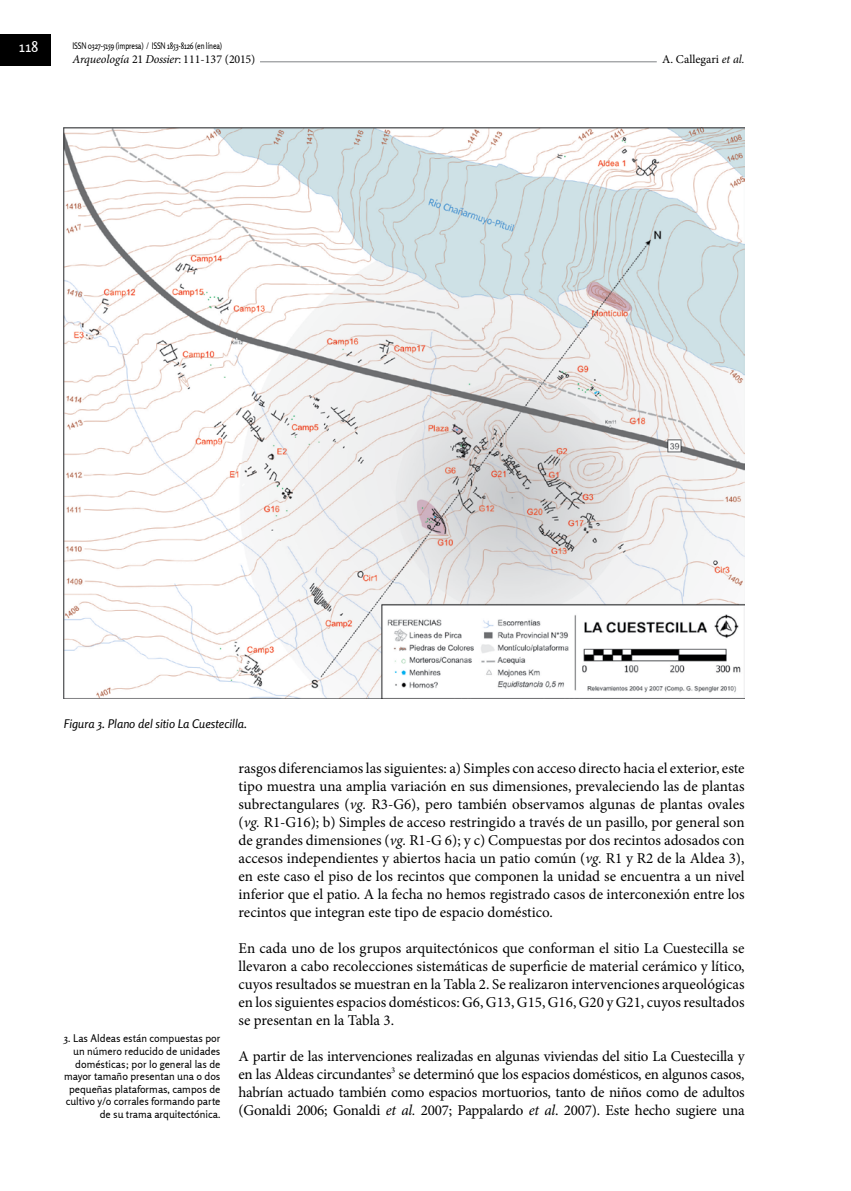
<style>
.page{position:relative;width:851px;height:1191px;background:#fff}
.page>*{position:absolute;margin:0;border:0;box-sizing:border-box;transform-origin:0 0}
.t1{font:15px/18px "Minion Pro";letter-spacing:-.005em;color:#000;text-align:justify}
.t2{font:15px "Rosario";color:#fff}
.t3{font:italic 12px "Rosario";color:#000}
.t4{font:italic 12px "Minion Pro";letter-spacing:-.015em;color:#000}
.t5{font:12px "Minion Pro";letter-spacing:.005em;color:#000}
.t6{font:10.5px/12.6px "Rosario";color:#000;text-align:right}
.t7{font:9px "Rosario";letter-spacing:-.02em;color:#000;scale:.8 1}
.s1{font-style:normal}
.s2{font-style:italic}
</style>
<div class="page">
<hr style="left:204px;top:61px;width:529px;height:1px;background:#808285">
<div style="left:72px;top:53px;width:188px;height:15px;background:#fff"></div>
<div style="left:0;top:35px;width:50px;height:31px;background:#000"></div>
<div style="left:656px;top:52px;width:88px;height:15px;background:#fff"></div>
<img style="left:64px;top:128px;width:680px;height:570px">
<p class="t2" style="left:19px;top:38px;width:21px">118</p>
<p class="t7" style="left:72px;top:40px;width:188px">ISSN 0327-5159 (impresa) / ISSN 1853-8126 (en línea)</p>
<p class="t4" style="left:72px;top:51px;width:184px">Arqueología <span class="s1">21</span> Dossier<span class="s1">: 111-137 (2015)</span></p>
<p class="t5" style="left:662px;top:51px;width:84px">A. Callegari <span class="s2">et al.</span></p>
<p class="t3" style="left:64px;top:717px;width:185px">Figura 3. Plano del sitio La Cuestecilla.</p>
<p class="t6" style="left:64px;top:1032px;width:158px">3. Las Aldeas están compuestas por un número reducido de unidades domésticas; por lo general las de mayor tamaño presentan una o dos pequeñas plataformas, campos de cultivo y/o corrales formando parte de su trama arquitectónica.</p>
<p class="t1" style="left:238px;top:759px;width:507px">rasgos diferenciamos las siguientes: a) Simples con acceso directo hacia el exterior, este tipo muestra una amplia variación en sus dimensiones, prevaleciendo las de plantas subrectangulares (<span class="s2">vg.</span> R3-G6), pero también observamos algunas de plantas ovales (<span class="s2">vg.</span> R1-G16); b) Simples de acceso restringido a través de un pasillo, por general son de grandes dimensiones (<span class="s2">vg.</span> R1-G 6); y c) Compuestas por dos recintos adosados con accesos independientes y abiertos hacia un patio común (<span class="s2">vg.</span> R1 y R2 de la Aldea 3), en este caso el piso de los recintos que componen la unidad se encuentra a un nivel inferior que el patio. A la fecha no hemos registrado casos de interconexión entre los recintos que integran este tipo de espacio doméstico.</p>
<p class="t1" style="left:238px;top:939px;width:507px">En cada uno de los grupos arquitectónicos que conforman el sitio La Cuestecilla se llevaron a cabo recolecciones sistemáticas de superficie de material cerámico y lítico, cuyos resultados se muestran en la Tabla 2. Se realizaron intervenciones arqueológicas en los siguientes espacios domésticos: G6, G13, G15, G16, G20 y G21, cuyos resultados se presentan en la Tabla 3.</p>
<p class="t1" style="left:238px;top:1047px;width:507px">A partir de las intervenciones realizadas en algunas viviendas del sitio La Cuestecilla y en las Aldeas circundantes<sup>3</sup> se determinó que los espacios domésticos, en algunos casos, habrían actuado también como espacios mortuorios, tanto de niños como de adultos (Gonaldi 2006; Gonaldi <span class="s2">et al.</span> 2007; Pappalardo <span class="s2">et al</span>. 2007). Este hecho sugiere una</p>
</div>
